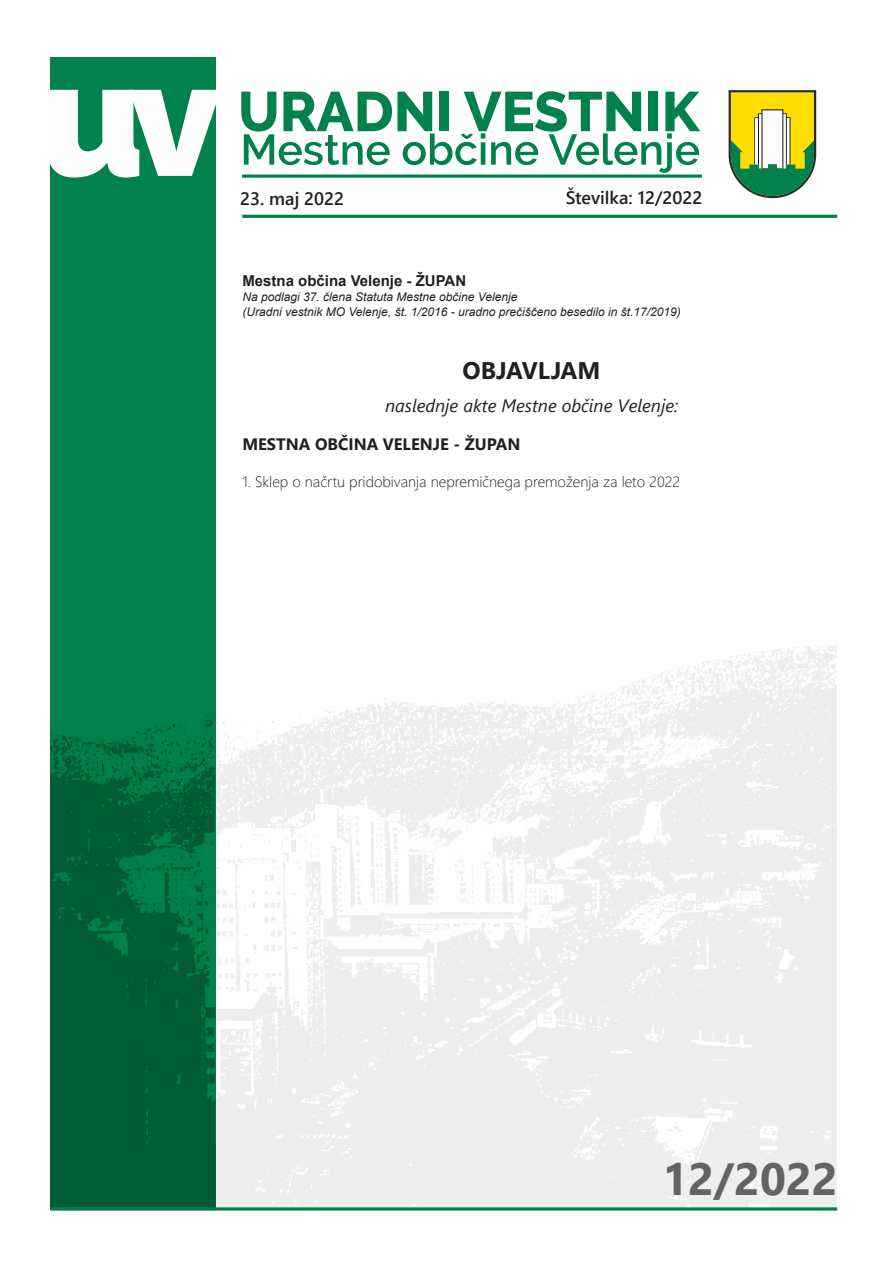
<style>
.page{position:relative;width:893px;height:1263px;background:#fff}
.page>*{position:absolute;margin:0;border:0;box-sizing:border-box;transform-origin:0 0}
.t1{font:700 45px "Segoe UI";color:#636366}
.t2{font:700 24px "Segoe UI";color:#231f20}
.t3{font:italic 18px "Segoe UI";color:#231f20}
.t4{font:600 18px "Segoe UI";color:#231f20}
.t5{font:700 16.5px "Segoe UI";color:#231f20}
.t6{font:300 15px "Segoe UI";color:#231f20}
._0-Osnova{font:700 15px "Arial";color:#231f20}
._0-Osnova-2{font:italic 12px/15px "Arial";color:#231f20}
</style>
<div class="page">
<svg style="left:241px;top:91px;width:459px;height:82px"></svg>
<svg style="left:729px;top:90px;width:87px;height:108px"></svg>
<svg style="left:242px;top:174px;width:460px;height:4px;background:#339b6e"></svg>
<div style="left:50px;top:57px;width:166px;height:1152px;background:#00824a"></div>
<svg style="left:50px;top:90px;width:166px;height:88px"></svg>
<hr style="left:242px;top:215px;width:595px;height:3px;background:#00824a">
<img style="left:50px;top:715px;width:166px;height:495px">
<hr style="left:51px;top:1207px;width:786px;height:3px;background:#00824a">
<p class="t4" style="left:240px;top:182px;width:106px">23. maj 2022</p>
<p class="t4" style="left:566px;top:181px;width:138px">Številka: 12/2022</p>
<p class="_0-Osnova" style="left:242px;top:270px;width:225px">Mestna občina Velenje - ŽUPAN</p>
<p class="_0-Osnova-2" style="left:242px;top:290px;width:440px">Na podlagi 37. člena Statuta Mestne občine Velenje<br>(Uradni vestnik MO Velenje, št. 1/2016 - uradno prečiščeno besedilo in št.17/2019)</p>
<p class="t2" style="left:463px;top:348px;width:139px">OBJAVLJAM</p>
<p class="t3" style="left:385px;top:388px;width:295px">naslednje akte Mestne občine Velenje:</p>
<p class="t5" style="left:242px;top:428px;width:280px">MESTNA OBČINA VELENJE - ŽUPAN</p>
<p class="t6" style="left:242px;top:468px;width:439px">1. Sklep o načrtu pridobivanja nepremičnega premoženja za leto 2022</p>
<p class="t1" style="left:662px;top:1136px;width:177px">12/2022</p>
</div>
